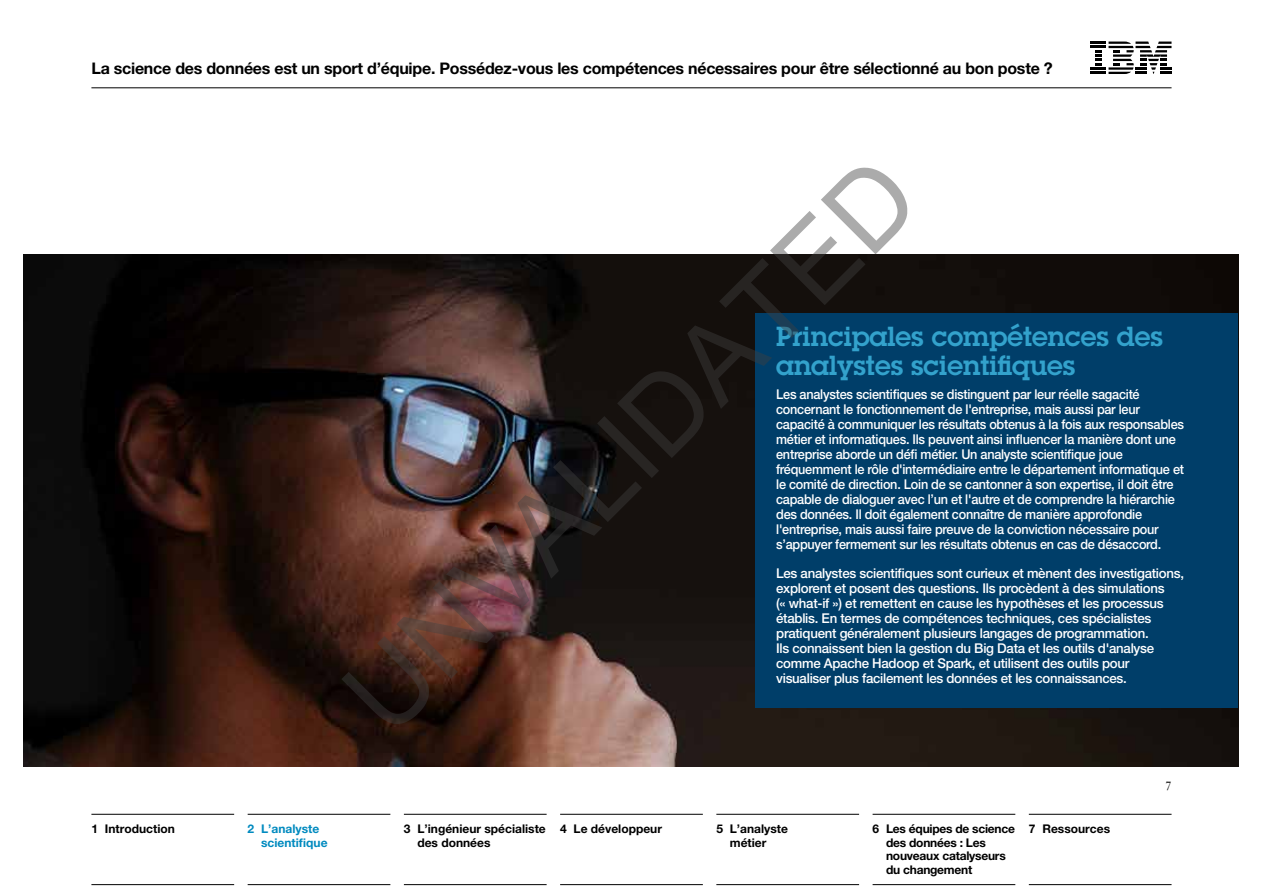
<style>
.page{position:relative;width:1263px;height:893px;background:#fff}
.page>*{position:absolute;margin:0;border:0;box-sizing:border-box;transform-origin:0 0}
.t1{font:108px "Arial";color:rgb(64 64 64/.44)}
.t2{font:600 27px/28.5px "Lubalin Graph Std";color:#33a2cc}
.t3{font:700 16.05px "Helvetica Neue LT Pro";letter-spacing:-.015em;color:#000}
.t4{font:500 13.5px/15px "Helvetica Neue LT Pro";letter-spacing:-.02em;color:#fff;scale:.94 1}
.t5{font:500 13.5px/15px "Helvetica Neue LT Pro";letter-spacing:-.02em;color:#fff}
.t6{font:700 12px/13.5px "Helvetica Neue LT Pro";color:#000}
.t7{font:700 12px/13.5px "Helvetica Neue LT Pro";letter-spacing:-.02em;color:#000}
.t8{font:700 12px "Helvetica Neue LT Pro";color:#008abf}
.t9{font:12px "Janson Text LT Std";color:#000}
</style>
<div class="page">
<svg style="left:1090px;top:42px;width:81px;height:32px"></svg>
<hr style="left:91px;top:87px;width:1080px;height:1px;background:#000">
<hr style="left:91px;top:814px;width:143px;height:1px;background:#000">
<hr style="left:91px;top:884px;width:143px;height:1px;background:#000">
<hr style="left:248px;top:814px;width:142px;height:1px;background:#000">
<hr style="left:248px;top:884px;width:142px;height:1px;background:#000">
<hr style="left:404px;top:814px;width:143px;height:1px;background:#000">
<hr style="left:404px;top:884px;width:143px;height:1px;background:#000">
<hr style="left:560px;top:814px;width:143px;height:1px;background:#000">
<hr style="left:560px;top:884px;width:143px;height:1px;background:#000">
<hr style="left:716px;top:814px;width:143px;height:1px;background:#000">
<hr style="left:716px;top:884px;width:143px;height:1px;background:#000">
<hr style="left:872px;top:814px;width:143px;height:1px;background:#000">
<hr style="left:872px;top:884px;width:143px;height:1px;background:#000">
<hr style="left:1029px;top:814px;width:142px;height:1px;background:#000">
<hr style="left:1029px;top:884px;width:142px;height:1px;background:#000">
<img style="left:24px;top:254px;width:1214px;height:512px">
<div style="left:756px;top:313px;width:482px;height:395px;background:#003e69"></div>
<p class="t3" style="left:91px;top:58px;width:963px">La science des données est un sport d’équipe. Possédez-vous les compétences nécessaires pour être sélectionné au bon poste ?</p>
<h1 class="t1" style="left:313px;top:663px;width:758px;rotate:-45deg">UNVALIDATED</h1>
<h2 class="t2" style="left:776px;top:322px;width:388px">Principales compétences des analystes scientifiques</h2>
<p class="t4" style="left:776px;top:387px;width:435px">Les analystes scientifiques se distinguent par leur réelle sagacité concernant le fonctionnement de l'entreprise, mais aussi par leur capacité à communiquer les résultats obtenus à la fois aux responsables métier et informatiques. Ils peuvent ainsi influencer la manière dont une entreprise aborde un défi métier. Un analyste scientifique joue fréquemment le rôle d'intermédiaire entre le département informatique et le comité de direction. Loin de se cantonner à son expertise, il doit être capable de dialoguer avec l’un et l'autre et de comprendre la hiérarchie des données. Il doit également connaître de manière approfondie l'entreprise, mais aussi faire preuve de la conviction nécessaire pour s’appuyer fermement sur les résultats obtenus en cas de désaccord.</p>
<p class="t5" style="left:776px;top:565px;width:409px">Les analystes scientifiques sont curieux et mènent des investigations, explorent et posent des questions. Ils procèdent à des simulations<br>(« what-if ») et remettent en cause les hypothèses et les processus établis. En termes de compétences techniques, ces spécialistes pratiquent généralement plusieurs langages de programmation.<br>Ils connaissent bien la gestion du Big Data et les outils d'analyse comme Apache Hadoop et Spark, et utilisent des outils pour visualiser plus facilement les données et les connaissances.</p>
<p class="t6" style="left:91px;top:822px;width:85px">1 Introduction</p>
<p class="t6" style="left:417px;top:822px;width:130px;text-indent:-14px">3 L’ingénieur spécialiste des données</p>
<p class="t6" style="left:560px;top:822px;width:103px">4 Le développeur</p>
<p class="t6" style="left:730px;top:822px;width:60px;text-indent:-14px">5 L’analyste métier</p>
<p class="t7" style="left:886px;top:822px;width:130px;text-indent:-14px">6 Les équipes de science des données : Les nouveaux catalyseurs du changement</p>
<p class="t8" style="left:248px;top:821px;width:73px">2 L’analyste</p>
<p class="t6" style="left:1029px;top:822px;width:83px">7 Ressources</p>
<p class="t8" style="left:261px;top:835px;width:68px">scientifique</p>
<p class="t9" style="left:1165px;top:778px;width:8px">7</p>
</div>
